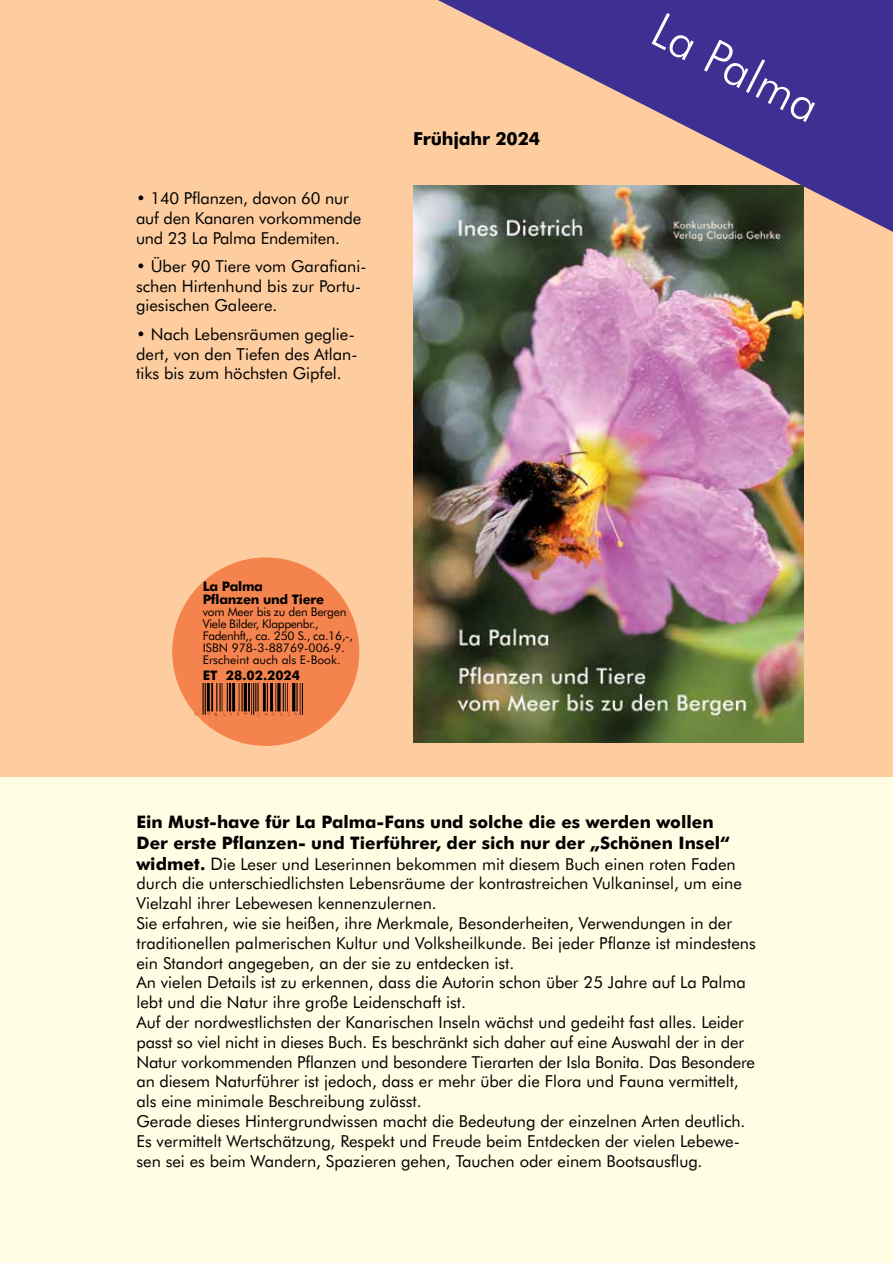
<style>
.page{position:relative;width:893px;height:1263px;background:#fff}
.page>*{position:absolute;margin:0;border:0;box-sizing:border-box;transform-origin:0 0}
.t1{font:300 48px "Futura BT";color:#fff}
.t2{font:700 18px "Futura BT";letter-spacing:-.01em;color:#000}
.t3{font:700 17.25px/20.7px "Futura BT";color:#000}
.t4{font:16.5px/19.8px "Futura BT";color:#000}
.t5{font:700 13.2px/13.5px "Futura BT";letter-spacing:-.02em;color:#000}
.t6{font:700 13.2px "Futura BT";color:#000}
.t7{font:12px/12px "Futura BT";letter-spacing:-.02em;color:#000}
.s1{font-weight:700;font-size:17.25px}
.s2{font-size:17.25px}
</style>
<div class="page">
<div style="left:0;top:732px;width:893px;height:531px;background:#fffde3"></div>
<div style="left:0;top:0;width:893px;height:777px;background:#fdcda0"></div>
<svg style="left:438px;top:0;width:455px;height:232px;fill:#3e3092"></svg>
<img style="left:413px;top:186px;width:390px;height:557px">
<div style="left:172px;top:557px;width:187px;height:189px;background:#f5834e;border-radius:50%"></div>
<img style="left:192px;top:684px;width:111px;height:33px">
<p class="t4" style="left:136px;top:188px;width:227px">• 140 Pflanzen, davon 60 nur auf den Kanaren vorkommende und 23 La Palma Endemiten.</p>
<p class="t4" style="left:136px;top:256px;width:232px">• Über 90 Tiere vom Garafiani&shy;schen Hirtenhund bis zur Portu&shy;giesischen Galeere.</p>
<p class="t4" style="left:136px;top:324px;width:223px">• Nach Lebensräumen geglie&shy;dert, von den Tiefen des Atlan&shy;tiks bis zum höchsten Gipfel.</p>
<p class="t2" style="left:413px;top:128px;width:128px">Frühjahr 2024</p>
<p class="t5" style="left:203px;top:579px;width:123px">La Palma<br>Pflanzen und Tiere</p>
<p class="t7" style="left:203px;top:606px;width:152px">vom Meer bis zu den Bergen<br>Viele Bilder, Klappenbr.,<br>Fadenhft,, ca. 250 S., ca.16,-,<br>ISBN 978-3-88769-006-9.<br>Erscheint auch als E-Book.</p>
<p class="t6" style="left:203px;top:667px;width:99px">ET 28.02.2024</p>
<h1 class="t1" style="left:669px;top:0;width:183px;rotate:27deg">La Palma</h1>
<p class="t3" style="left:136px;top:811px;width:595px">Ein Must-have für La Palma-Fans und solche die es werden wollen<br>Der erste Pflanzen- und Tierführer, der sich nur der „Schönen Insel“</p>
<p class="t4" style="left:136px;top:854px;width:621px"><span class="s1">widmet.</span> <span class="s2">D</span>ie Leser und Leserinnen bekommen mit diesem Buch einen roten Faden durch die unterschiedlichsten Lebensräume der kontrastreichen Vulkaninsel, um eine Vielzahl ihrer Lebewesen kennenzulernen.<br>Sie erfahren, wie sie heißen, ihre Merkmale, Besonderheiten, Verwendungen in der traditionellen palmerischen Kultur und Volksheilkunde. Bei jeder Pflanze ist mindestens ein Standort angegeben, an der sie zu entdecken ist.<br>An vielen Details ist zu erkennen, dass die Autorin schon über 25 Jahre auf La Palma lebt und die Natur ihre große Leidenschaft ist.<br>Auf der nordwestlichsten der Kanarischen Inseln wächst und gedeiht fast alles. Leider passt so viel nicht in dieses Buch. Es beschränkt sich daher auf eine Auswahl der in der Natur vorkommenden Pflanzen und besondere Tierarten der Isla Bonita. Das Besondere an diesem Naturführer ist jedoch, dass er mehr über die Flora und Fauna vermittelt, als eine minimale Beschreibung zulässt.<br>Gerade dieses Hintergrundwissen macht die Bedeutung der einzelnen Arten deutlich.<br>Es vermittelt Wertschätzung, Respekt und Freude beim Entdecken der vielen Lebewe&shy;sen sei es beim Wandern, Spazieren gehen, Tauchen oder einem Bootsausflug.</p>
</div>
